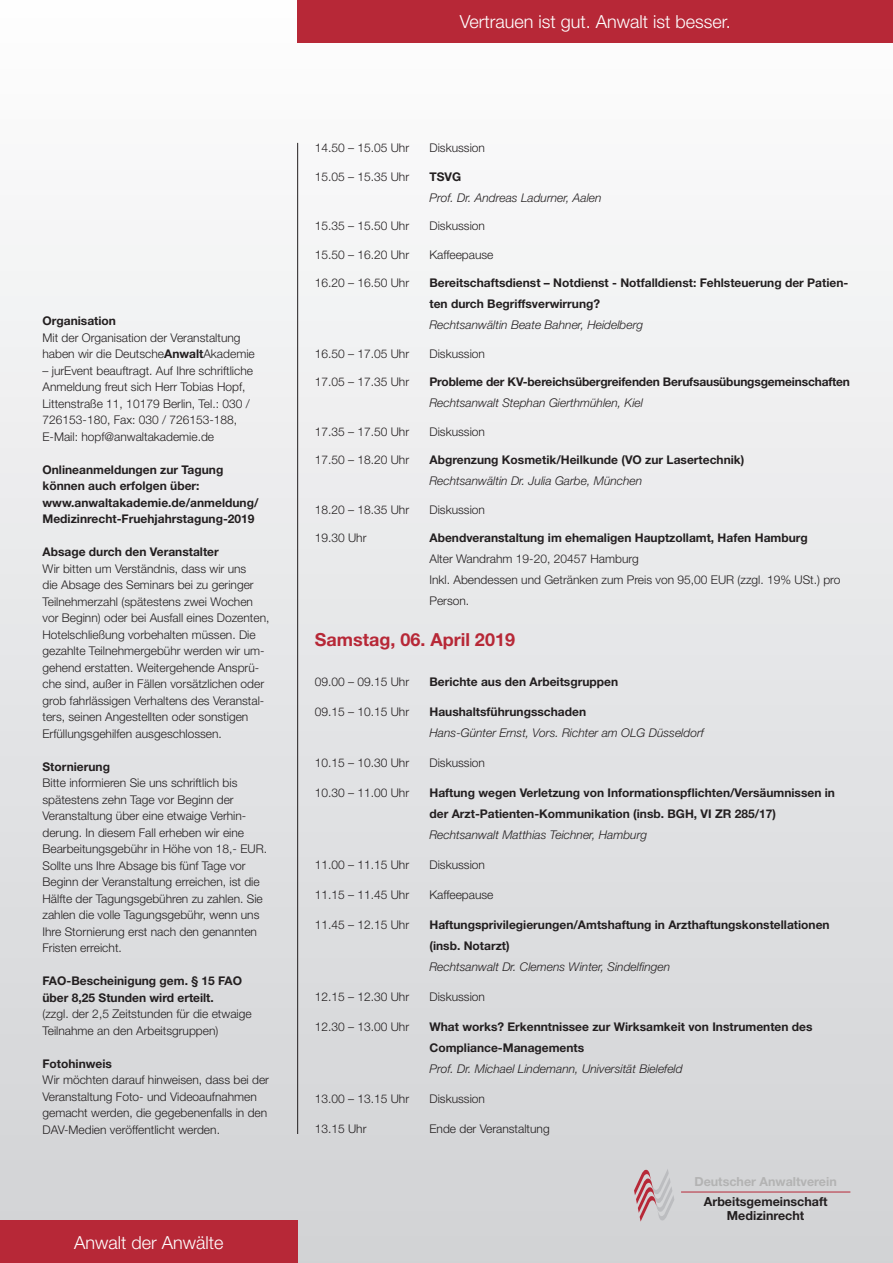
<style>
.page{position:relative;width:893px;height:1263px;background:#fff}
.page>*{position:absolute;margin:0;border:0;box-sizing:border-box;transform-origin:0 0}
.t1{font:300 18px "Helvetica Neue";color:#fff}
.t2{font:700 18px "Helvetica Neue";color:#b72837}
.t3{font:700 12.45px "Helvetica Neue";color:#231f20}
.t4{font:700 12.45px "Helvetica Neue";color:#b3b3b3}
.t5{font:300 12px/16.5px "Helvetica Neue";color:#231f20}
.t6{font:700 12px/21px "Helvetica Neue";color:#231f20}
.t7{font:italic 300 12px "Helvetica Neue";color:#231f20}
.s1{font-weight:700}
</style>
<div class="page">
<div style="left:0;top:0;width:893px;height:1263px;background:linear-gradient(to bottom,#fdfdfe,#d0d2d4)"></div>
<div style="left:298px;top:0;width:595px;height:43px;background:#b72837"></div>
<div style="left:0;top:1220px;width:298px;height:43px;background:#b72837"></div>
<hr style="left:681px;top:1192px;width:169px;height:1px;background:#b72837">
<svg style="left:634px;top:1169px;width:40px;height:53px"></svg>
<hr style="left:297px;top:143px;width:1px;height:991px;background:#231f20">
<p class="t6" style="left:43px;top:310px;width:75px">Organisation</p>
<p class="t5" style="left:43px;top:329px;width:214px">Mit der Organisation der Veranstaltung haben wir die Deutsche<span class="s1">Anwalt</span>Akademie</p>
<p class="t5" style="left:43px;top:362px;width:212px">– jurEvent beauftragt. Auf Ihre schriftliche Anmeldung freut sich Herr Tobias Hopf, Littenstraße 11, 10179 Berlin, Tel.: 030 / 726153-180, Fax: 030 / 726153-188, E-Mail: hopf@anwaltakademie.de</p>
<p class="t6" style="left:43px;top:461px;width:217px;line-height:16.5px">Onlineanmeldungen zur Tagung können auch erfolgen über: www.anwaltakademie.de/anmeldung/ Medizinrecht-Fruehjahrstagung-2019</p>
<p class="t6" style="left:43px;top:541px;width:178px">Absage durch den Veranstalter</p>
<p class="t5" style="left:43px;top:560px;width:228px">Wir bitten um Verständnis, dass wir uns<br>die Absage des Seminars bei zu geringer Teilnehmerzahl (spätestens zwei Wochen vor Beginn) oder bei Ausfall eines Dozenten, Hotelschließung vorbehalten müssen. Die gezahlte Teilnehmergebühr werden wir um&shy;gehend erstatten. Weitergehende Ansprü&shy;che sind, außer in Fällen vorsätzlichen oder grob fahrlässigen Verhaltens des Veranstal&shy;ters, seinen Angestellten oder sonstigen Erfüllungsgehilfen ausgeschlossen.</p>
<p class="t6" style="left:43px;top:756px;width:69px">Stornierung</p>
<p class="t5" style="left:43px;top:774px;width:226px">Bitte informieren Sie uns schriftlich bis spätestens zehn Tage vor Beginn der Veranstaltung über eine etwaige Verhin&shy;derung. In diesem Fall erheben wir eine Bearbeitungsgebühr in Höhe von 18,- EUR.<br>Sollte uns Ihre Absage bis fünf Tage vor Beginn der Veranstaltung erreichen, ist die Hälfte der Tagungsgebühren zu zahlen. Sie zahlen die volle Tagungsgebühr, wenn uns Ihre Stornierung erst nach den genannten Fristen erreicht.</p>
<p class="t6" style="left:43px;top:972px;width:201px;line-height:16.5px">FAO-Bescheinigung gem. § 15 FAO über 8,25 Stunden wird erteilt.</p>
<p class="t5" style="left:43px;top:1005px;width:211px">(zzgl. der 2,5 Zeitstunden für die etwaige<br>Teilnahme an den Arbeitsgruppen)</p>
<p class="t6" style="left:43px;top:1053px;width:71px">Fotohinweis</p>
<p class="t5" style="left:43px;top:1071px;width:228px">Wir möchten darauf hinweisen, dass bei der Veranstaltung Foto- und Videoaufnahmen gemacht werden, die gegebenenfalls in den DAV-Medien veröffentlicht werden.</p>
<h1 class="t1" style="left:74px;top:1231px;width:151px">Anwalt der Anwälte</h1>
<h1 class="t1" style="left:460px;top:11px;width:273px">Vertrauen ist gut. Anwalt ist besser.</h1>
<p class="t5" style="left:315px;top:140px;width:96px">14.50 – 15.05 Uhr</p>
<p class="t5" style="left:429px;top:140px;width:57px">Diskussion</p>
<p class="t5" style="left:315px;top:168px;width:96px">15.05 – 15.35 Uhr</p>
<p class="t6" style="left:429px;top:166px;width:33px">TSVG</p>
<p class="t7" style="left:429px;top:190px;width:174px">Prof. Dr. Andreas Ladurner, Aalen</p>
<p class="t5" style="left:315px;top:218px;width:96px">15.35 – 15.50 Uhr</p>
<p class="t5" style="left:429px;top:218px;width:57px">Diskussion</p>
<p class="t5" style="left:315px;top:246px;width:96px">15.50 – 16.20 Uhr</p>
<p class="t5" style="left:429px;top:246px;width:66px">Kaffeepause</p>
<p class="t5" style="left:315px;top:275px;width:96px">16.20 – 16.50 Uhr</p>
<p class="t6" style="left:429px;top:272px;width:420px">Bereitschaftsdienst – Notdienst - Notfalldienst: Fehlsteuerung der Patien&shy;ten durch Begriffsverwirrung?</p>
<p class="t7" style="left:429px;top:318px;width:215px">Rechtsanwältin Beate Bahner, Heidelberg</p>
<p class="t5" style="left:315px;top:345px;width:96px">16.50 – 17.05 Uhr</p>
<p class="t5" style="left:429px;top:345px;width:57px">Diskussion</p>
<p class="t5" style="left:315px;top:374px;width:96px">17.05 – 17.35 Uhr</p>
<p class="t6" style="left:429px;top:371px;width:422px">Probleme der KV-bereichsübergreifenden Berufsausübungsgemeinschaften</p>
<p class="t7" style="left:429px;top:396px;width:215px">Rechtsanwalt Stephan Gierthmühlen, Kiel</p>
<p class="t5" style="left:315px;top:423px;width:96px">17.35 – 17.50 Uhr</p>
<p class="t5" style="left:429px;top:423px;width:57px">Diskussion</p>
<p class="t5" style="left:315px;top:452px;width:96px">17.50 – 18.20 Uhr</p>
<p class="t6" style="left:429px;top:449px;width:316px">Abgrenzung Kosmetik/Heilkunde (VO zur Lasertechnik)</p>
<p class="t7" style="left:429px;top:474px;width:214px">Rechtsanwältin Dr. Julia Garbe, München</p>
<p class="t5" style="left:315px;top:501px;width:96px">18.20 – 18.35 Uhr</p>
<p class="t5" style="left:429px;top:501px;width:57px">Diskussion</p>
<p class="t5" style="left:315px;top:530px;width:53px">19.30 Uhr</p>
<p class="t6" style="left:429px;top:527px;width:380px">Abendveranstaltung im ehemaligen Hauptzollamt, Hafen Hamburg</p>
<p class="t5" style="left:429px;top:548px;width:413px;line-height:21px">Alter Wandrahm 19-20, 20457 Hamburg<br>Inkl. Abendessen und Getränken zum Preis von 95,00 EUR (zzgl. 19% USt.) pro<br>Person.</p>
<h1 class="t2" style="left:315px;top:628px;width:202px">Samstag, 06. April 2019</h1>
<p class="t5" style="left:315px;top:674px;width:96px">09.00 – 09.15 Uhr</p>
<p class="t6" style="left:429px;top:671px;width:190px">Berichte aus den Arbeitsgruppen</p>
<p class="t5" style="left:315px;top:704px;width:96px">09.15 – 10.15 Uhr</p>
<p class="t6" style="left:429px;top:701px;width:158px">Haushaltsführungsschaden</p>
<p class="t7" style="left:429px;top:726px;width:276px">Hans-Günter Ernst, Vors. Richter am OLG Düsseldorf</p>
<p class="t5" style="left:315px;top:755px;width:96px">10.15 – 10.30 Uhr</p>
<p class="t5" style="left:429px;top:755px;width:57px">Diskussion</p>
<p class="t5" style="left:315px;top:785px;width:96px">10.30 – 11.00 Uhr</p>
<p class="t6" style="left:429px;top:782px;width:407px">Haftung wegen Verletzung von Informationspflichten/Versäumnissen in der Arzt-Patienten-Kommunikation (insb. BGH, VI ZR 285/17)</p>
<p class="t7" style="left:429px;top:828px;width:219px">Rechtsanwalt Matthias Teichner, Hamburg</p>
<p class="t5" style="left:315px;top:857px;width:96px">11.00 – 11.15 Uhr</p>
<p class="t5" style="left:429px;top:857px;width:57px">Diskussion</p>
<p class="t5" style="left:315px;top:887px;width:96px">11.15 – 11.45 Uhr</p>
<p class="t5" style="left:429px;top:887px;width:66px">Kaffeepause</p>
<p class="t5" style="left:315px;top:917px;width:96px">11.45 – 12.15 Uhr</p>
<p class="t6" style="left:429px;top:914px;width:402px">Haftungsprivilegierungen/Amtshaftung in Arzthaftungskonstellationen (insb. Notarzt)</p>
<p class="t7" style="left:429px;top:960px;width:242px">Rechtsanwalt Dr. Clemens Winter, Sindelfingen</p>
<p class="t5" style="left:315px;top:989px;width:96px">12.15 – 12.30 Uhr</p>
<p class="t5" style="left:429px;top:989px;width:57px">Diskussion</p>
<p class="t5" style="left:315px;top:1019px;width:96px">12.30 – 13.00 Uhr</p>
<p class="t6" style="left:429px;top:1016px;width:385px">What works? Erkenntnissee zur Wirksamkeit von Instrumenten des<br>Compliance-Managements</p>
<p class="t7" style="left:429px;top:1062px;width:255px">Prof. Dr. Michael Lindemann, Universität Bielefeld</p>
<p class="t5" style="left:315px;top:1091px;width:96px">13.00 – 13.15 Uhr</p>
<p class="t5" style="left:429px;top:1091px;width:57px">Diskussion</p>
<p class="t5" style="left:315px;top:1121px;width:53px">13.15 Uhr</p>
<p class="t5" style="left:429px;top:1121px;width:122px">Ende der Veranstaltung</p>
<p class="t4" style="left:694px;top:1174px;width:144px">Deutscher Anwaltverein</p>
<p class="t3" style="left:704px;top:1194px;width:125px">Arbeitsgemeinschaft</p>
<p class="t3" style="left:727px;top:1208px;width:79px">Medizinrecht</p>
</div>
